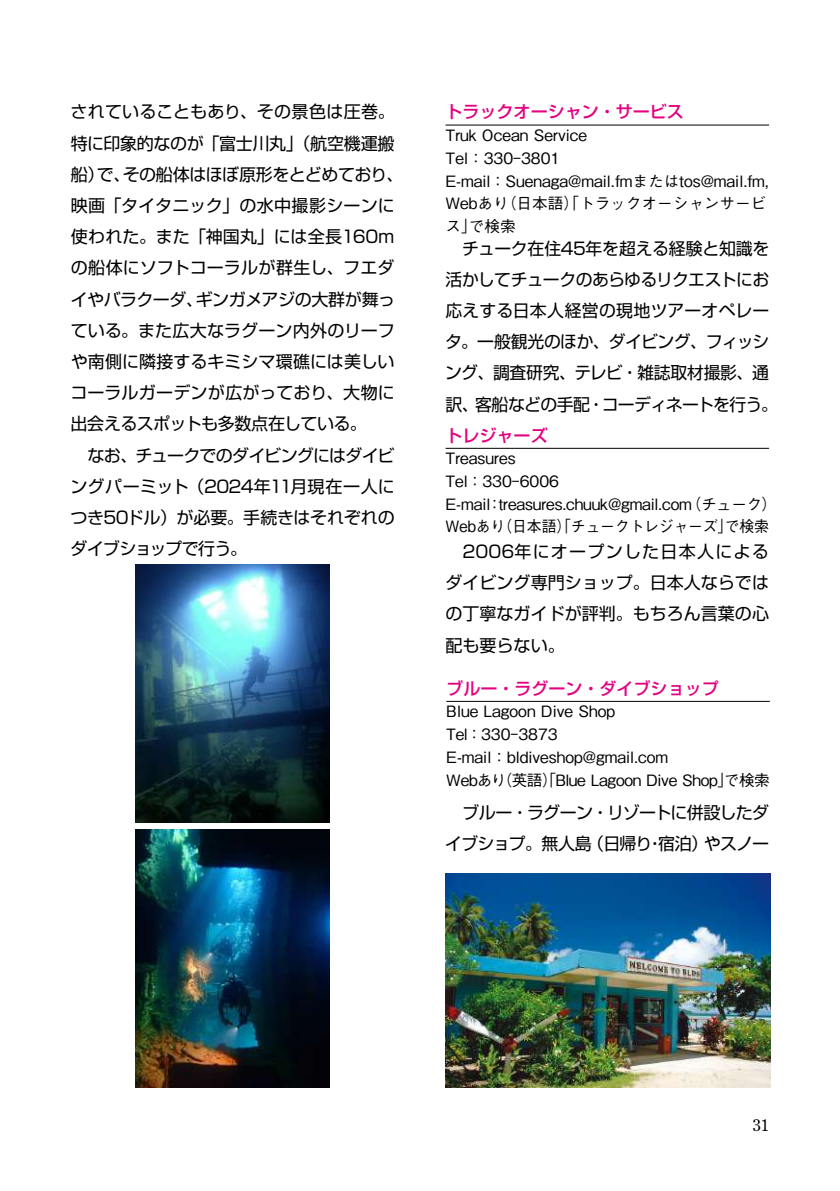
<style>
.page{position:relative;width:840px;height:1191px;background:#fff}
.page>*{position:absolute;margin:0;border:0;box-sizing:border-box;transform-origin:0 0}
.t1{font:17px/31.2px "Shin Go Pro";letter-spacing:-.015em;color:#000}
.t2{font:17px/31.2px "Shin Go Pro";letter-spacing:-.045em;color:#000;text-align:right}
.t3{font:500 17px "Shin Go Pro";color:#e4007f}
.t4{font:16.2px "Century Old Style Std";color:#000}
.t5{font:500 15.6px/22.6px "Gothic BBB Pro";color:#000}
</style>
<div class="page">
<hr style="left:445px;top:125px;width:323px;height:1px;background:#000">
<hr style="left:445px;top:448px;width:323px;height:1px;background:#000">
<hr style="left:446px;top:701px;width:323px;height:1px;background:#000">
<img style="left:445px;top:873px;width:325px;height:214px">
<img style="left:136px;top:564px;width:193px;height:258px">
<img style="left:136px;top:829px;width:193px;height:258px">
<p class="t1" style="left:70px;top:94px;width:334px">されていることもあり、その景色は圧巻。特に印象的なのが「富士川丸」（航空機運搬船）で、その船体はほぼ原形をとどめており、映画「タイタニック」の水中撮影シーンに使われた。また「神国丸」には全長160ｍの船体にソフトコーラルが群生し、フエダイやバラクーダ、ギンガメアジの大群が舞っている。また広大なラグーン内外のリーフや南側に隣接するキミシマ環礁には美しいコーラルガーデンが広がっており、大物に出会えるスポットも多数点在している。<br>　なお、チュークでのダイビングにはダイビングパーミット（2024年11月現在一人につき50ドル）が必要。手続きはそれぞれのダイブショップで行う。</p>
<p class="t3" style="left:445px;top:98px;width:240px">トラックオーシャン・サービス</p>
<p class="t5" style="left:445px;top:122px;width:325px">Truk Ocean Service<br>Tel：330-3801<br>E-mail：Suenaga@mail.fmまたはtos@mail.fm,<br>Webあり（日本語）「トラックオーシャンサービス」で検索</p>
<p class="t1" style="left:445px;top:230px;width:334px">　チューク在住45年を超える経験と知識を活かしてチュークのあらゆるリクエストにお応えする日本人経営の現地ツアーオペレータ。一般観光のほか、ダイビング、フィッシング、調査研究、テレビ・雑誌取材撮影、通訳、客船などの手配・コーディネートを行う。</p>
<p class="t3" style="left:445px;top:421px;width:104px">トレジャーズ</p>
<p class="t5" style="left:445px;top:445px;width:333px">Treasures<br>Tel：330-6006<br>E-mail：treasures.chuuk@gmail.com（チューク）<br>Webあり（日本語）「チュークトレジャーズ」で検索</p>
<p class="t1" style="left:445px;top:534px;width:325px;text-align:justify">　2006年にオープンした日本人によるダイビング専門ショップ。日本人ならではの丁寧なガイドが評判。もちろん言葉の心配も要らない。</p>
<p class="t3" style="left:446px;top:674px;width:274px">ブルー・ラグーン・ダイブショップ</p>
<p class="t5" style="left:446px;top:698px;width:325px">Blue Lagoon Dive Shop<br>Tel：330-3873<br>E-mail：bldiveshop@gmail.com<br>Webあり（英語）「Blue Lagoon Dive Shop」で検索</p>
<p class="t2" style="left:445px;top:794px;width:325px">ブルー・ラグーン・リゾートに併設したダイブショプ。無人島（日帰り・宿泊）やスノー</p>
<p class="t4" style="left:752px;top:1114px;width:18px">31</p>
</div>
